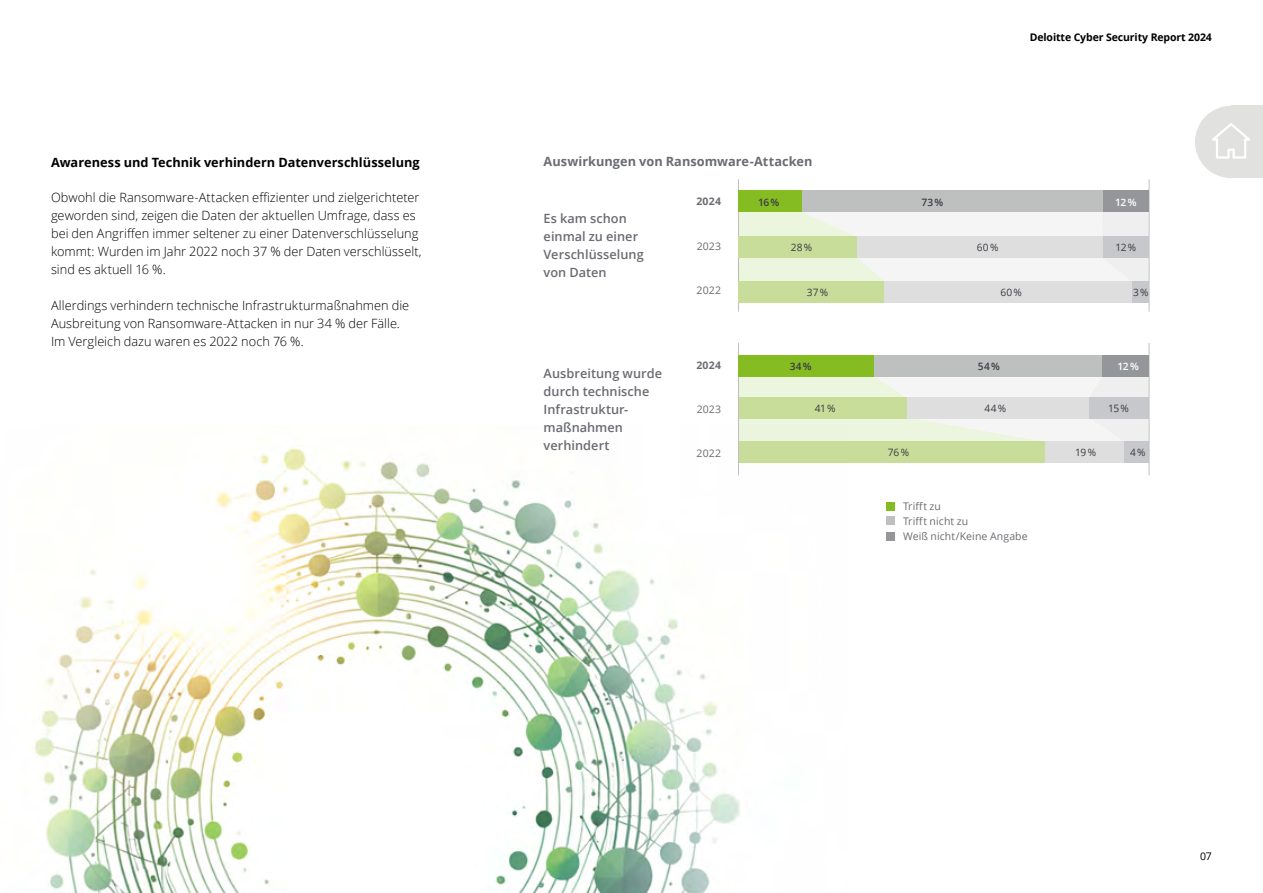
<style>
.page{position:relative;width:1263px;height:893px;background:#fff}
.page>*{position:absolute;margin:0;border:0;box-sizing:border-box;transform-origin:0 0}
.t1{font:300 12.75px/18px "Open Sans";color:#000}
.t2{font:600 12.75px/18px "Open Sans";color:#6a6c71}
.t3{font:700 12.75px "Open Sans";color:#000}
.t4{font:700 12.75px "Open Sans";color:#6a6c71}
.t5{font:10.5px/15px "Open Sans";letter-spacing:.01em;color:#6a6c71}
.t6{font:700 10.5px "Open Sans";letter-spacing:-.01em;color:#000}
.t7{font:700 10.5px "Open Sans";letter-spacing:.03em;color:#6a6c71}
.t8{font:10.5px "Open Sans";color:#000}
.t9{font:10.2px "Open Sans";letter-spacing:-.01em;color:#3a3c42}
.t10{font:600 10.2px "Open Sans";letter-spacing:.025em;color:#3a3c42}
.t11{font:600 10.2px "Open Sans";color:#fff}
</style>
<div class="page">
<svg style="left:1195px;top:106px;width:68px;height:72px"></svg>
<img style="left:32px;top:448px;width:815px;height:445px">
<div style="left:886px;top:502px;width:9px;height:8px;background:#85bc22"></div>
<div style="left:886px;top:533px;width:9px;height:8px;background:#94969a"></div>
<div style="left:886px;top:517px;width:9px;height:8px;background:#bec0c0"></div>
<svg style="left:739px;top:376px;width:410px;height:21px"></svg>
<svg style="left:739px;top:419px;width:410px;height:22px"></svg>
<div style="left:739px;top:397px;width:410px;height:22px;background:#c7c8cb"></div>
<div style="left:739px;top:397px;width:349px;height:22px;background:#dededf"></div>
<div style="left:738px;top:397px;width:169px;height:22px;background:#c9dd9a"></div>
<div style="left:739px;top:441px;width:410px;height:21px;background:#c7c8cb"></div>
<div style="left:739px;top:441px;width:384px;height:21px;background:#dededf"></div>
<div style="left:738px;top:441px;width:307px;height:21px;background:#c9dd9a"></div>
<hr style="left:1149px;top:343px;width:1px;height:132px;background:#bec0c0">
<hr style="left:738px;top:343px;width:1px;height:132px;background:#bec0c0">
<div style="left:739px;top:355px;width:410px;height:21px;background:#94969a"></div>
<div style="left:739px;top:355px;width:363px;height:21px;background:#bec0c0"></div>
<div style="left:738px;top:355px;width:136px;height:21px;background:#85bc22"></div>
<svg style="left:739px;top:212px;width:409px;height:25px"></svg>
<hr style="left:1149px;top:180px;width:1px;height:131px;background:#bec0c0">
<hr style="left:738px;top:180px;width:1px;height:131px;background:#bec0c0">
<svg style="left:738px;top:258px;width:410px;height:23px"></svg>
<div style="left:739px;top:237px;width:409px;height:21px;background:#c7c8cb"></div>
<div style="left:739px;top:237px;width:363px;height:21px;background:#dededf"></div>
<div style="left:738px;top:237px;width:119px;height:21px;background:#c9dd9a"></div>
<div style="left:739px;top:281px;width:409px;height:21px;background:#c7c8cb"></div>
<div style="left:739px;top:281px;width:392px;height:21px;background:#dededf"></div>
<div style="left:738px;top:281px;width:146px;height:21px;background:#c9dd9a"></div>
<div style="left:739px;top:191px;width:409px;height:21px;background:#94969a"></div>
<div style="left:739px;top:191px;width:363px;height:21px;background:#bec0c0"></div>
<div style="left:738px;top:191px;width:64px;height:21px;background:#85bc22"></div>
<p class="t3" style="left:51px;top:153px;width:370px">Awareness und Technik verhindern Datenverschlüsselung</p>
<p class="t1" style="left:51px;top:188px;width:372px">Obwohl die Ransomware-Attacken effizienter und zielgerichteter geworden sind, zeigen die Daten der aktuellen Umfrage, dass es bei den Angriffen immer seltener zu einer Datenverschlüsselung kommt: Wurden im Jahr 2022 noch 37 % der Daten verschlüsselt, sind es aktuell 16 %.</p>
<p class="t1" style="left:51px;top:296px;width:360px">Allerdings verhindern technische Infrastrukturmaßnahmen die<br>Ausbreitung von Ransomware-Attacken in nur 34 % der Fälle.<br>Im Vergleich dazu waren es 2022 noch 76 %.</p>
<p class="t4" style="left:544px;top:152px;width:270px">Auswirkungen von Ransomware-Attacken</p>
<p class="t6" style="left:1030px;top:30px;width:184px">Deloitte Cyber Security Report 2024</p>
<p class="t2" style="left:544px;top:209px;width:102px">Es kam schon einmal zu einer<br>Verschlüsselung von Daten</p>
<p class="t2" style="left:544px;top:364px;width:120px">Ausbreitung wurde durch technische<br>Infrastruktur&shy;maßnahmen verhindert</p>
<p class="t7" style="left:696px;top:194px;width:26px">2024</p>
<p class="t5" style="left:697px;top:238px;width:26px">2023</p>
<p class="t5" style="left:696px;top:282px;width:26px">2022</p>
<p class="t7" style="left:696px;top:358px;width:26px">2024</p>
<p class="t5" style="left:697px;top:402px;width:26px">2023</p>
<p class="t5" style="left:696px;top:446px;width:26px">2022</p>
<p class="t10" style="left:758px;top:195px;width:23px">16 %</p>
<p class="t10" style="left:921px;top:195px;width:23px">73 %</p>
<p class="t11" style="left:1115px;top:195px;width:23px">12 %</p>
<p class="t9" style="left:791px;top:241px;width:23px">28 %</p>
<p class="t9" style="left:977px;top:241px;width:23px">60 %</p>
<p class="t9" style="left:1115px;top:241px;width:22px">12 %</p>
<p class="t9" style="left:807px;top:285px;width:23px">37 %</p>
<p class="t9" style="left:1000px;top:285px;width:23px">60 %</p>
<p class="t9" style="left:1133px;top:285px;width:17px">3 %</p>
<p class="t10" style="left:790px;top:359px;width:24px">34 %</p>
<p class="t10" style="left:978px;top:359px;width:24px">54 %</p>
<p class="t11" style="left:1117px;top:359px;width:23px">12 %</p>
<p class="t9" style="left:815px;top:401px;width:22px">41 %</p>
<p class="t9" style="left:984px;top:401px;width:23px">44 %</p>
<p class="t9" style="left:1108px;top:401px;width:22px">15 %</p>
<p class="t9" style="left:888px;top:445px;width:23px">76 %</p>
<p class="t9" style="left:1075px;top:445px;width:22px">19 %</p>
<p class="t9" style="left:1130px;top:445px;width:17px">4 %</p>
<p class="t5" style="left:903px;top:498px;width:126px">Trifft zu<br>Trifft nicht zu<br>Weiß nicht/Keine Angabe</p>
<p class="t8" style="left:1200px;top:849px;width:13px">07</p>
</div>
